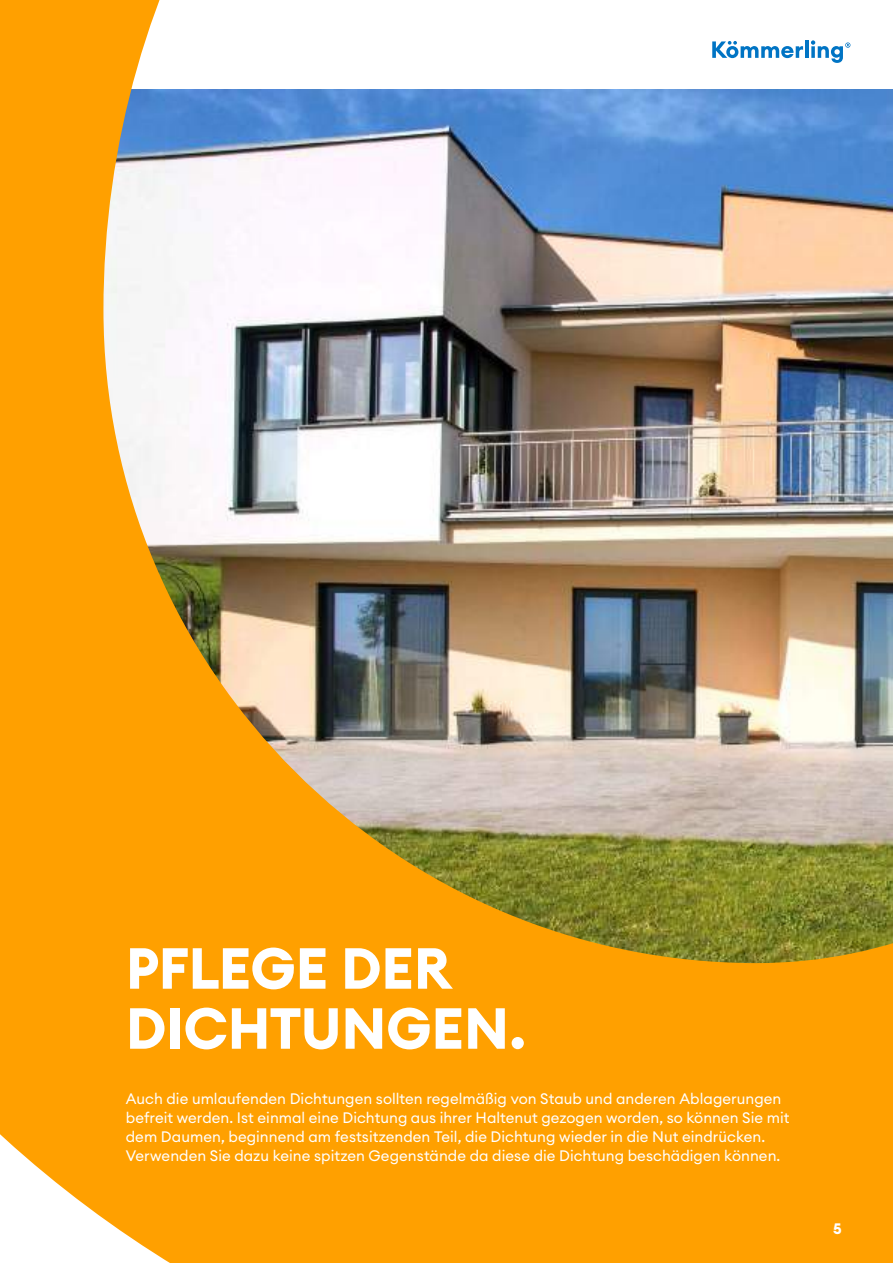
<style>
.page{position:relative;width:893px;height:1263px;background:#fff}
.page>*{position:absolute;margin:0;border:0;box-sizing:border-box;transform-origin:0 0}
.t1{font:700 57px/60px "Euclid Circular A";letter-spacing:-.01em;color:#fff}
.t2{font:15px/19.2px "Euclid Circular A";letter-spacing:.005em;color:#fff}
.t3{font:700 15px "Euclid Circular A";color:#fff}
</style>
<div class="page">
<img style="left:0;top:0;width:893px;height:1263px">
<svg style="left:712px;top:41px;width:91px;height:17px"></svg>
<hr style="left:805px;top:41px;width:3px;height:17px;background:#0074c4">
<svg style="left:811px;top:40px;width:39px;height:23px"></svg>
<h1 class="t1" style="left:126px;top:939px;width:402px">PFLEGE DER<br>DICHTUNGEN.</h1>
<p class="t2" style="left:126px;top:1088px;width:665px">Auch die umlaufenden Dichtungen sollten regelmäßig von Staub und anderen Ablagerungen befreit werden. Ist einmal eine Dichtung aus ihrer Haltenut gezogen worden, so können Sie mit dem Daumen, beginnend am festsitzenden Teil, die Dichtung wieder in die Nut eindrücken.<br>Verwenden Sie dazu keine spitzen Gegenstände da diese die Dichtung beschädigen können.</p>
<p class="t3" style="left:833px;top:1219px;width:10px">5</p>
</div>
